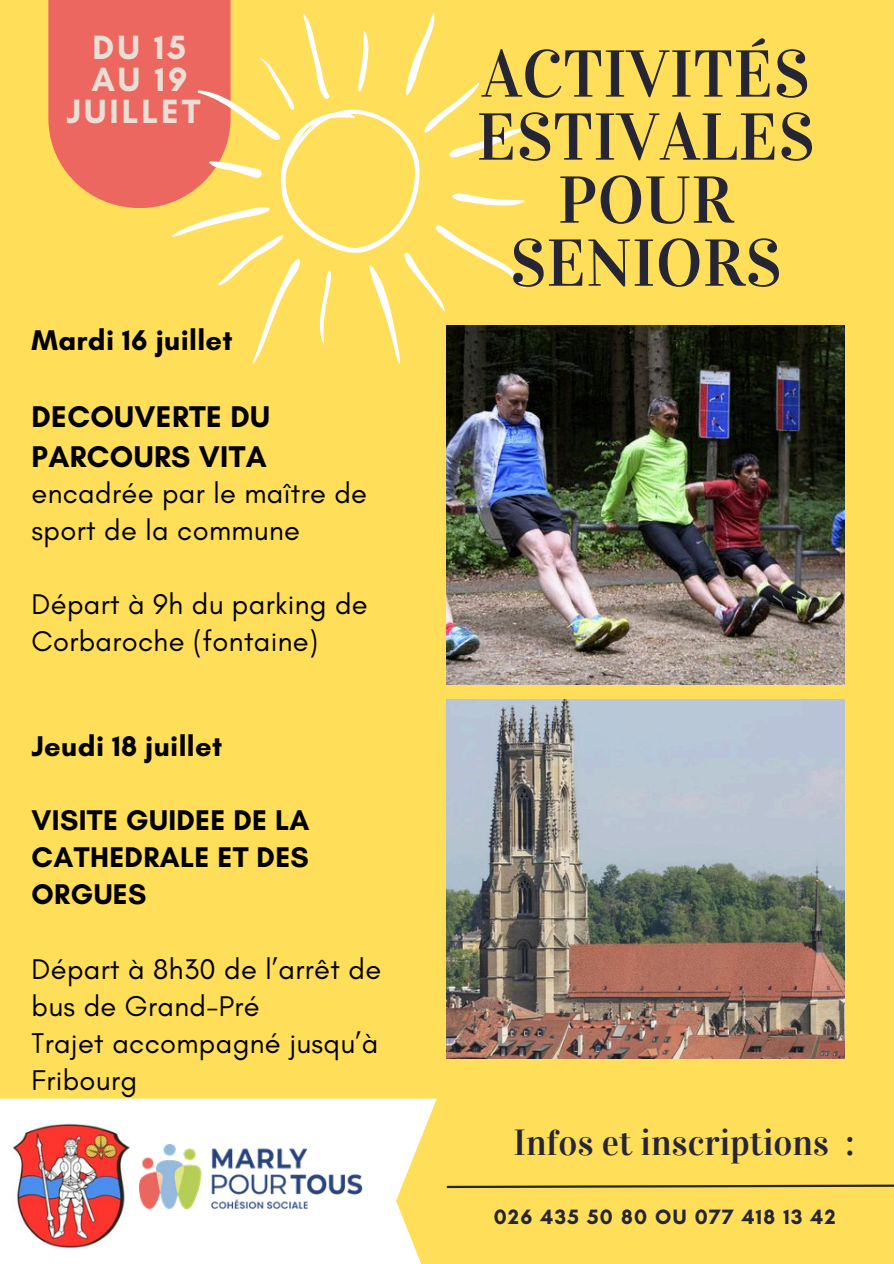
<style>
.page{position:relative;width:894px;height:1264px;background:#fff}
.page>*{position:absolute;margin:0;border:0;box-sizing:border-box;transform-origin:0 0}
.t1{font:66.3px/63px "Vidaloka";letter-spacing:.005em;color:#252534;text-align:center}
.t2{font:36.15px "Vidaloka";color:#252534}
.t3{font:700 34.35px/31.8px "Glacial Indifference";letter-spacing:.085em;color:#ebded4;text-align:center}
.t4{font:700 30.45px/39.3px "Glacial Indifference";letter-spacing:.01em;color:#000}
.t5{font:28.95px/37.2px "Glacial Indifference";letter-spacing:.01em;color:#000}
.t6{font:700 28.95px/37.2px "Glacial Indifference";letter-spacing:.01em;color:#000;text-align:justify}
.t7{font:700 21.15px "Glacial Indifference";letter-spacing:.065em;color:#252534}
</style>
<div class="page">
<div style="left:0;top:0;width:893px;height:1263px;background:#ffde59"></div>
<img style="left:446px;top:325px;width:398px;height:359px">
<img style="left:446px;top:699px;width:398px;height:359px">
<svg style="left:0;top:1098px;width:436px;height:165px;background:#fefbef"></svg>
<svg style="left:446px;top:1184px;width:447px;height:5px"></svg>
<img style="left:139px;top:1144px;width:223px;height:65px">
<img style="left:12px;top:1123px;width:118px;height:126px">
<svg style="left:48px;top:0;width:480px;height:364px"></svg>
<p class="t3" style="left:67px;top:31px;width:136px">DU 15<br>AU 19<br>JUILLET</p>
<h6 class="t6" style="left:32px;top:321px;width:202px">Mardi 16 juillet</h6>
<h6 class="t4" style="left:32px;top:397px;width:240px">DECOUVERTE DU<br>PARCOURS VITA</h6>
<h6 class="t5" style="left:32px;top:474px;width:337px">encadrée par le maître de sport de la commune</h6>
<h5 class="t5" style="left:32px;top:585px;width:337px">Départ à 9h du parking de<br>Corbaroche (fontaine)</h5>
<h4 class="t6" style="left:32px;top:727px;width:192px">Jeudi 18 juillet</h4>
<h6 class="t6" style="left:32px;top:801px;width:279px">VISITE GUIDEE DE LA CATHEDRALE ET DES ORGUES</h6>
<p class="t5" style="left:32px;top:949px;width:351px">Départ à 8h30 de l’arrêt de bus de Grand-Pré<br>Trajet accompagné jusqu’à<br>Fribourg</p>
<p class="t1" style="left:476px;top:43px;width:339px">ACTIVITÉS<br>ESTIVALES<br>POUR<br>SENIORS</p>
<p class="t2" style="left:513px;top:1121px;width:317px">Infos et inscriptions</p>
<p class="t2" style="left:845px;top:1121px;width:11px">:</p>
<p class="t7" style="left:493px;top:1203px;width:343px">026 435 50 80 OU 077 418 13 42</p>
</div>
